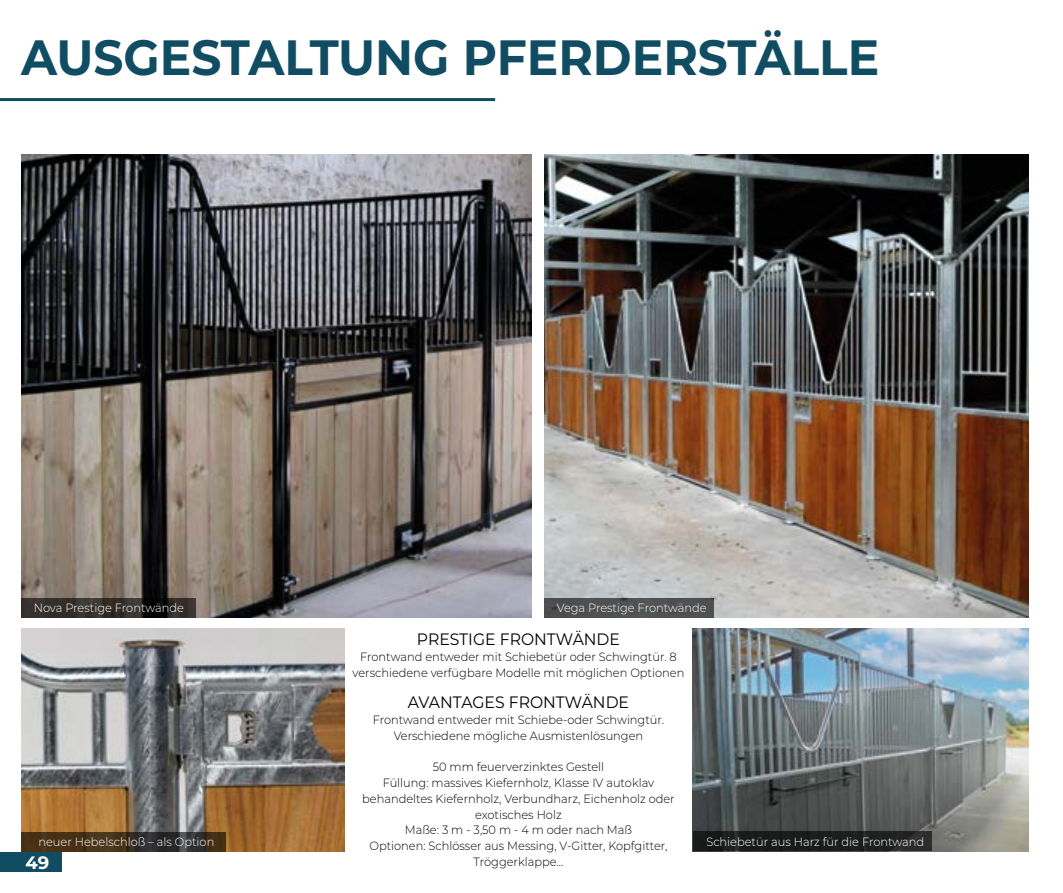
<style>
.page{position:relative;width:1063px;height:893px;background:#fff}
.page>*{position:absolute;margin:0;border:0;box-sizing:border-box;transform-origin:0 0}
.t1{font:700 49.5px "Montserrat";color:#114d62;scale:.95 1}
.t2{font:700 18px "Montserrat";color:#fff}
.t3{font:16.5px "Montserrat";color:#000;scale:.95 1}
.t4{font:300 12px/15.8px "Montserrat";color:#000;text-align:center;scale:.95 1}
.t5{font:300 12px "Montserrat";color:#fff;scale:.95 1}
</style>
<div class="page">
<img style="left:21px;top:154px;width:510px;height:464px">
<img style="left:544px;top:154px;width:485px;height:464px">
<img style="left:21px;top:628px;width:323px;height:223px">
<img style="left:693px;top:628px;width:336px;height:223px">
<div style="left:693px;top:831px;width:239px;height:20px;background:linear-gradient(to right,#161817,#252626)"></div>
<svg style="left:21px;top:832px;width:204px;height:19px;background:#3e301f"></svg>
<svg style="left:21px;top:598px;width:175px;height:20px;background:#2e2a26"></svg>
<div style="left:544px;top:598px;width:169px;height:20px;background:#4e5052"></div>
<div style="left:0;top:852px;width:62px;height:20px;background:#114d62"></div>
<hr style="left:0;top:98px;width:495px;height:3px;background:#114d62">
<h1 class="t1" style="left:21px;top:25px;width:905px">AUSGESTALTUNG PFERDERSTÄLLE</h1>
<p class="t5" style="left:34px;top:600px;width:160px">Nova Prestige Frontwände</p>
<p class="t5" style="left:557px;top:600px;width:159px">Vega Prestige Frontwände</p>
<h3 class="t3" style="left:417px;top:628px;width:215px">PRESTIGE FRONTWÄNDE</h3>
<p class="t4" style="left:353px;top:649px;width:351px">Frontwand entweder mit Schiebetür oder Schwingtür. 8 verschiedene verfügbare Modelle mit möglichen Optionen</p>
<h3 class="t3" style="left:408px;top:691px;width:234px">AVANTAGES FRONTWÄNDE</h3>
<p class="t4" style="left:373px;top:712px;width:308px">Frontwand entweder mit Schiebe-oder Schwingtür.<br>Verschiedene mögliche Ausmistenlösungen</p>
<p class="t4" style="left:362px;top:759px;width:331px">50 mm feuerverzinktes Gestell<br>Füllung: massives Kiefernholz, Klasse IV autoklav behandeltes Kiefernholz, Verbundharz, Eichenholz oder exotisches Holz<br>Maße: 3 m - 3,50 m - 4 m oder nach Maß<br>Optionen: Schlösser aus Messing, V-Gitter, Kopfgitter, Tröggerklappe...</p>
<p class="t5" style="left:38px;top:834px;width:187px">neuer Hebelschloß – als Option</p>
<p class="t5" style="left:706px;top:833px;width:231px">Schiebetür aus Harz für die Frontwand</p>
<h2 class="t2" style="left:26px;top:850px;width:25px">49</h2>
</div>
